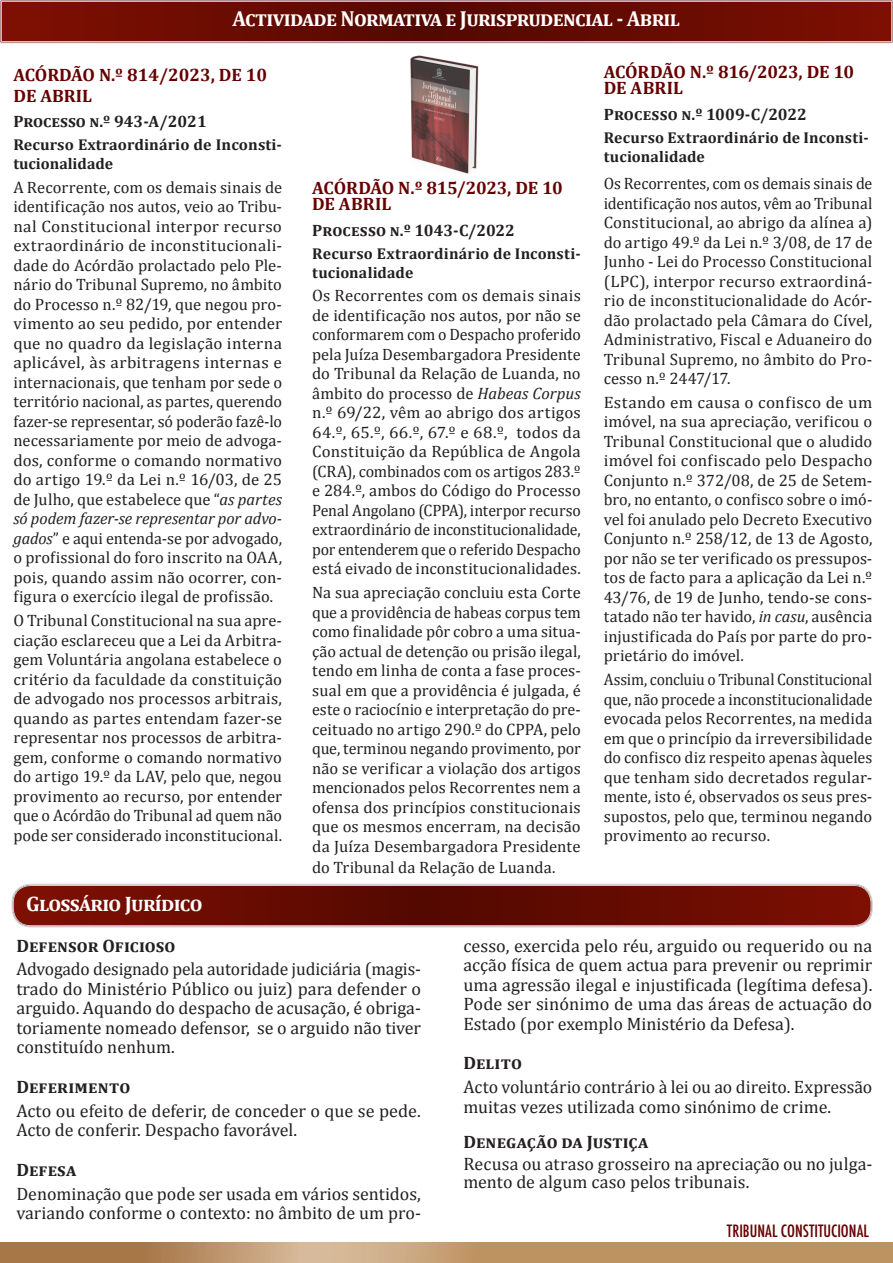
<style>
.page{position:relative;width:893px;height:1263px;background:#fff}
.page>*{position:absolute;margin:0;border:0;box-sizing:border-box;transform-origin:0 0}
.t1{font:700 21.9px "Cambria";letter-spacing:-.03em;color:#fff;scale:.96 1}
.t2{font:700 21px "Cambria";letter-spacing:-.03em;color:#fff}
.t3{font:18px/19.5px "Cambria";color:#231f20}
.t4{font:700 18px/16.5px "Cambria";letter-spacing:-.01em;color:#600}
.t5{font:700 18px "Cambria";letter-spacing:.01em;color:#231f20}
.t6{font:16.5px/19.5px "Cambria";letter-spacing:.005em;color:#231f20;text-align:justify}
.t7{font:16.5px/19.5px "Cambria";letter-spacing:.005em;color:#231f20;text-align:justify;scale:1.04 1}
.t8{font:16.5px/19.5px "Cambria";letter-spacing:.005em;color:#231f20;text-align:justify;scale:.95 1}
.t9{font:700 16.5px "Cambria";color:#231f20}
.t10{font:500 condensed 16.5px "Futura";color:#600}
.t11{font:700 15.75px/18.9px "Cambria";letter-spacing:.005em;color:#231f20}
.s1{font-style:italic}
</style>
<div class="page">
<svg style="left:1px;top:1243px;width:892px;height:20px;background:#bd9467"></svg>
<svg style="left:0;top:0;width:893px;height:43px;background:#6c1309"></svg>
<div style="left:1px;top:1px;width:891px;height:41px;border:1px solid #cfd0d2"></div>
<svg style="left:13px;top:885px;width:859px;height:41px;background:#6a0d03"></svg>
<div style="left:12px;top:884px;width:860px;height:43px;border:1px solid #cfd0d2;border-radius:19px"></div>
<div style="left:13px;top:885px;width:858px;height:41px;border:1px solid #cfd0d2;border-radius:17px"></div>
<img style="left:410px;top:55px;width:69px;height:119px">
<h1 class="t1" style="left:232px;top:3px;width:468px">Actividade Normativa e Jurisprudencial - Abril</h1>
<p class="t4" style="left:604px;top:63px;width:252px">ACÓRDÃO N.º 816/2023, DE 10<br>DE ABRIL</p>
<p class="t9" style="left:604px;top:102px;width:205px">Processo n.º 1009-C/2022</p>
<p class="t11" style="left:604px;top:127px;width:267px">Recurso Extraordinário de Inconsti&shy;tucionalidade</p>
<p class="t6" style="left:604px;top:174px;width:270px">Os Recorrentes, com os demais sinais de identificação nos autos, vêm ao Tribunal Constitucional, ao abrigo da alínea a) do artigo 49.º da Lei n.º 3/08, de 17 de Junho - Lei do Processo Constitucional (LPC), interpor recurso extraordiná&shy;rio de inconstitucionalidade do Acór&shy;dão prolactado pela Câmara do Cível, Administrativo, Fiscal e Aduaneiro do Tribunal Supremo, no âmbito do Pro&shy;cesso n.º 2447/17.</p>
<p class="t7" style="left:604px;top:392px;width:260px">Estando em causa o confisco de um imóvel, na sua apreciação, verificou o Tribunal Constitucional que o aludido imóvel foi confiscado pelo Despacho Conjunto n.º 372/08, de 25 de Setem&shy;bro, no entanto, o confisco sobre o imó&shy;vel foi anulado pelo Decreto Executivo Conjunto n.º 258/12, de 13 de Agosto, por não se ter verificado os pressupos&shy;tos de facto para a aplicação da Lei n.º 43/76, de 19 de Junho, tendo-se cons&shy;tatado não ter havido, <span class="s1">in casu</span>, ausência injustificada do País por parte do pro&shy;prietário do imóvel.</p>
<p class="t8" style="left:604px;top:670px;width:284px">Assim, concluiu o Tribunal Constitucional que, não procede a inconstitucionalidade evocada pelos Recorrentes, na medida em que o princípio da irreversibilidade do confisco diz respeito apenas àqueles que tenham sido decretados regular&shy;mente, isto é, observados os seus pres&shy;supostos, pelo que, terminou negando provimento ao recurso.</p>
<p class="t4" style="left:13px;top:64px;width:255px;line-height:21px">ACÓRDÃO N.º 814/2023, DE 10<br>DE ABRIL</p>
<p class="t9" style="left:13px;top:110px;width:195px">Processo n.º 943-A/2021</p>
<p class="t11" style="left:13px;top:135px;width:270px">Recurso Extraordinário de Inconsti&shy;tucionalidade</p>
<p class="t6" style="left:13px;top:177px;width:270px">A Recorrente, com os demais sinais de identificação nos autos, veio ao Tribu&shy;nal Constitucional interpor recurso extraordinário de inconstitucionali&shy;dade do Acórdão prolactado pelo Ple&shy;nário do Tribunal Supremo, no âmbito do Processo n.º 82/19, que negou pro&shy;vimento ao seu pedido, por entender que no quadro da legislação interna aplicável, às arbitragens internas e internacionais, que tenham por sede o território nacional, as partes, querendo fazer-se representar, só poderão fazê-lo necessariamente por meio de advoga&shy;dos, conforme o comando normativo do artigo 19.º da Lei n.º 16/03, de 25 de Julho, que estabelece que “<span class="s1">as partes só podem fazer-se representar por advo&shy;gados</span>” e aqui entenda-se por advogado, o profissional do foro inscrito na OAA, pois, quando assim não ocorrer, con&shy;figura o exercício ilegal de profissão.</p>
<p class="t6" style="left:13px;top:611px;width:270px">O Tribunal Constitucional na sua apre&shy;ciação esclareceu que a Lei da Arbitra&shy;gem Voluntária angolana estabelece o critério da faculdade da constituição de advogado nos processos arbitrais, quando as partes entendam fazer-se representar nos processos de arbitra&shy;gem, conforme o comando normativo do artigo 19.º da LAV, pelo que, negou provimento ao recurso, por entender que o Acórdão do Tribunal ad quem não pode ser considerado inconstitucional.</p>
<p class="t4" style="left:312px;top:179px;width:252px">ACÓRDÃO N.º 815/2023, DE 10<br>DE ABRIL</p>
<p class="t9" style="left:312px;top:218px;width:204px">Processo n.º 1043-C/2022</p>
<p class="t11" style="left:312px;top:243px;width:270px">Recurso Extraordinário de Inconsti&shy;tucionalidade</p>
<p class="t6" style="left:312px;top:286px;width:270px">Os Recorrentes com os demais sinais de identificação nos autos, por não se conformarem com o Despacho proferido pela Juíza Desembargadora Presidente do Tribunal da Relação de Luanda, no âmbito do processo de <span class="s1">Habeas Corpus </span>n.º 69/22, vêm ao abrigo dos artigos 64.º, 65.º, 66.º, 67.º e 68.º, todos da Constituição da República de Angola (CRA), combinados com os artigos 283.º e 284.º, ambos do Código do Processo Penal Angolano (CPPA), interpor recurso extraordinário de inconstitucionalidade, por entenderem que o referido Despacho está eivado de inconstitucionalidades.</p>
<p class="t6" style="left:312px;top:583px;width:270px">Na sua apreciação concluiu esta Corte que a providência de habeas corpus tem como finalidade pôr cobro a uma situa&shy;ção actual de detenção ou prisão ilegal, tendo em linha de conta a fase proces&shy;sual em que a providência é julgada, é este o raciocínio e interpretação do pre&shy;ceituado no artigo 290.º do CPPA, pelo que, terminou negando provimento, por não se verificar a violação dos artigos mencionados pelos Recorrentes nem a ofensa dos princípios constitucionais que os mesmos encerram, na decisão da Juíza Desembargadora Presidente</p>
<p class="t6" style="left:312px;top:857px;width:245px">do Tribunal da Relação de Luanda.</p>
<p class="t2" style="left:26px;top:889px;width:178px">Glossário Jurídico</p>
<p class="t5" style="left:16px;top:933px;width:161px">Defensor Oficioso</p>
<p class="t3" style="left:16px;top:959px;width:406px;text-align:justify">Advogado designado pela autoridade judiciária (magis&shy;trado do Ministério Público ou juiz) para defender o arguido. Aquando do despacho de acusação, é obriga&shy;toriamente nomeado defensor, se o arguido não tiver constituído nenhum.</p>
<p class="t5" style="left:16px;top:1074px;width:115px">Deferimento</p>
<p class="t3" style="left:16px;top:1101px;width:406px">Acto ou efeito de deferir, de conceder o que se pede.<br>Acto de conferir. Despacho favorável.</p>
<p class="t5" style="left:16px;top:1157px;width:61px">Defesa</p>
<p class="t3" style="left:16px;top:1184px;width:406px">Denominação que pode ser usada em vários sentidos, variando conforme o contexto: no âmbito de um pro-</p>
<p class="t3" style="left:463px;top:936px;width:410px;text-align:justify">cesso, exercida pelo réu, arguido ou requerido ou na acção física de quem actua para prevenir ou reprimir uma agressão ilegal e injustificada (legítima defesa).<br>Pode ser sinónimo de uma das áreas de actuação do Estado (por exemplo Ministério da Defesa).</p>
<p class="t5" style="left:463px;top:1050px;width:60px">Delito</p>
<p class="t3" style="left:463px;top:1077px;width:410px">Acto voluntário contrário à lei ou ao direito. Expressão muitas vezes utilizada como sinónimo de crime.</p>
<p class="t5" style="left:463px;top:1129px;width:186px">Denegação da Justiça</p>
<p class="t3" style="left:463px;top:1155px;width:410px;line-height:18px">Recusa ou atraso grosseiro na apreciação ou no julga&shy;mento de algum caso pelos tribunais.</p>
<p class="t10" style="left:727px;top:1221px;width:144px">TRIBUNAL CONSTITUCIONAL</p>
</div>
